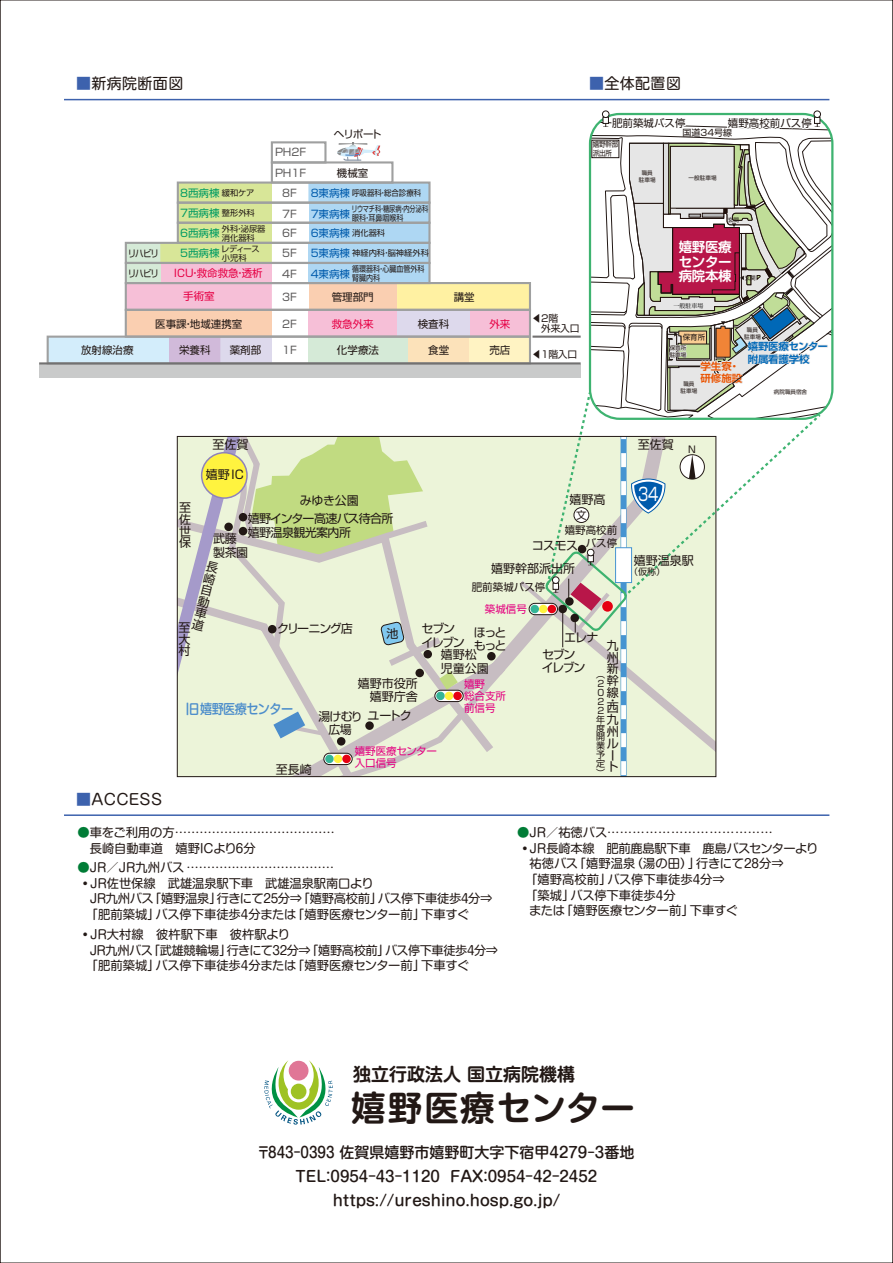
<style>
.page{position:relative;width:893px;height:1263px;background:#fff}
.page>*{position:absolute;margin:0;border:0;box-sizing:border-box;transform-origin:0 0}
.t1{font:700 34.5px "Shin M Go Pro De";letter-spacing:.04em;color:#221815}
.t2{font:700 18px "Shin M Go Pro De";color:#221815}
.t3{font:18px "Shin Go Pro";color:#fff;scale:.75 1}
.t4{font:500 15px/24px "Shin M Go Pro";color:#221815;text-align:center;scale:.9 1}
.t5{font:15px "Shin M Go Pro";letter-spacing:.025em;color:#221815}
.t6{font:700 13.5px/14.5px "Shin M Go Pro De";letter-spacing:-.025em;color:#fff;text-align:justify}
.t7{font:500 13.5px "Shin M Go Pro";letter-spacing:-.05em;color:#4c8dcb}
.t8{font:12.3px/15.8px "Shin M Go Pro";letter-spacing:-.025em;color:#221815}
.t9{font:12.3px/15.8px "Shin M Go Pro";color:#221815}
.t10{font:12px/11.7px "Shin Go Pro";letter-spacing:-.05em;color:#221815}
.t11{font:12px/14px "Shin Go Pro";letter-spacing:-.07em;color:#221815}
.t12{font:12px/13.5px "Shin Go Pro";color:#221815;text-align:right}
.t13{font:12px "Shin Go Pro";letter-spacing:-.115em;color:#221815}
.t14{font:10.5px/12.6px "Shin Go Pro";color:#221815;text-align:right}
.t15{font:10.5px/12px "Shin Go Pro";color:#e4007f}
.t16{font:10.5px "Shin Go Pro";color:#595757}
.t17{font:10.5px "Shin Go Pro";color:#e60044}
.t18{font:10.5px/20.2px "Shin Go Pro";color:#005bac;text-align:justify}
.t19{font:10.5px/20.1px "Shin Go Pro";color:#009b63;text-align:justify}
.t20{font:700 10.05px/12.6px "Shin Go Pro De";letter-spacing:-.025em;color:#0068b7;scale:1.05 1}
.t21{font:700 10.05px/12.6px "Shin Go Pro De";color:#ea5504;scale:1.05 1}
.t22{font:9.75px/10.5px "Shin Go Pro";letter-spacing:-.025em;color:#221815}
.t23{font:9.45px "Shin Go Pro";letter-spacing:-.125em;color:#221815;scale:.9 1}
.t24{font:9.45px "Shin Go Pro";letter-spacing:-.125em;color:#221815}
.t25{font:9px/8.9px "Shin Go Pro";color:#221815}
.t26{font:8.25px/9px "Shin Go Pro";color:#221815}
.t27{font:8.25px/15.3px "Shin Go Pro";color:#221815;scale:.9 1}
.t28{font:8.25px "Shin Go Pro";color:#221815;scale:.85 1}
.t29{font:8.25px/9px "Shin Go Pro";letter-spacing:-.045em;color:#221815}
.t30{font:7.5px/8.2px "Shin Go Pro";letter-spacing:-.025em;color:#221815;scale:.87 1}
.t31{font:7.5px "Shin Go Pro";letter-spacing:-.025em;color:#221815}
.t32{font:6px "Koz Min Pr 6 N";color:#000}
.t33{font:5.55px/6.4px "Shin Go Pro";color:#221815;text-align:center}
.s1{color:#3d62ad}
.s2{color:#007c36}
.s3{font-family:"Koz Go Pr 6 N"}
</style>
<div class="page">
<svg style="left:264px;top:1060px;width:69px;height:65px"></svg>
<hr style="left:64px;top:814px;width:765px;height:2px;background:#3d62ad">
<div style="left:48px;top:337px;width:121px;height:26px;background:#d3edfb"></div>
<div style="left:39px;top:364px;width:542px;height:13px;background:#c9caca"></div>
<div style="left:47px;top:336px;width:484px;height:28px;border:2px solid #9fa0a0"></div>
<hr style="left:39px;top:362px;width:542px;height:2px;background:#727171">
<svg style="left:126px;top:110px;width:706px;height:667px"></svg>
<hr style="left:64px;top:99px;width:765px;height:1px;background:#3d62ad">
<p class="t5" style="left:76px;top:71px;width:109px"><span class="s1">■</span>新病院断面図</p>
<p class="t5" style="left:589px;top:71px;width:93px"><span class="s1">■</span>全体配置図</p>
<p class="t16" style="left:275px;top:143px;width:33px">PH2F</p>
<p class="t14" style="left:334px;top:127px;width:49px">ヘリポート</p>
<p class="t23" style="left:128px;top:246px;width:36px">リハビリ</p>
<p class="t23" style="left:128px;top:266px;width:36px">リハビリ</p>
<p class="t16" style="left:275px;top:164px;width:33px">PH1F</p>
<p class="t14" style="left:337px;top:165px;width:33px">機械室</p>
<p class="t19" style="left:180px;top:181px;width:41px">8西病棟7西病棟6西病棟5西病棟</p>
<p class="t17" style="left:174px;top:265px;width:90px">ICU・救命救急・透析</p>
<p class="t18" style="left:311px;top:182px;width:41px">8東病棟7東病棟6東病棟5東病棟4東病棟</p>
<p class="t16" style="left:282px;top:184px;width:16px">8F</p>
<p class="t26" style="left:222px;top:187px;width:34px">緩和ケア</p>
<p class="t26" style="left:222px;top:208px;width:34px">整形外科</p>
<p class="t29" style="left:221px;top:243px;width:40px">レディース小児科</p>
<p class="t27" style="left:352px;top:185px;width:87px">呼吸器科・総合診療科リウマチ科・糖尿病・内分泌科</p>
<p class="t28" style="left:352px;top:211px;width:62px">眼科・耳鼻咽喉科</p>
<p class="t16" style="left:282px;top:205px;width:16px">7F</p>
<p class="t26" style="left:222px;top:223px;width:45px">外科・泌尿器消化器科</p>
<p class="t26" style="left:352px;top:227px;width:34px">消化器科</p>
<p class="t26" style="left:352px;top:244px;width:78px;line-height:16px">神経内科・脳神経外科循環器科・心臓血管外科</p>
<p class="t28" style="left:352px;top:271px;width:34px">腎臓内科</p>
<p class="t16" style="left:282px;top:225px;width:16px">6F</p>
<p class="t16" style="left:282px;top:245px;width:16px">5F</p>
<p class="t16" style="left:282px;top:265px;width:16px">4F</p>
<p class="t17" style="left:183px;top:287px;width:33px">手術室</p>
<p class="t16" style="left:282px;top:288px;width:16px">3F</p>
<p class="t14" style="left:332px;top:289px;width:43px">管理部門</p>
<p class="t14" style="left:454px;top:289px;width:22px">講堂</p>
<p class="t14" style="left:155px;top:316px;width:89px">医事課・地域連携室</p>
<p class="t16" style="left:282px;top:315px;width:16px">2F</p>
<p class="t17" style="left:332px;top:315px;width:43px">救急外来</p>
<p class="t17" style="left:489px;top:315px;width:22px">外来</p>
<p class="t14" style="left:418px;top:316px;width:33px">検査科</p>
<p class="t22" style="left:532px;top:311px;width:49px">◀2階<br>　外来入口</p>
<p class="t14" style="left:81px;top:342px;width:54px">放射線治療</p>
<p class="t14" style="left:179px;top:342px;width:33px">栄養科</p>
<p class="t14" style="left:230px;top:342px;width:33px">薬剤部</p>
<p class="t14" style="left:337px;top:342px;width:43px">化学療法</p>
<p class="t16" style="left:282px;top:342px;width:16px">1F</p>
<p class="t14" style="left:428px;top:342px;width:22px">食堂</p>
<p class="t14" style="left:489px;top:342px;width:22px">売店</p>
<p class="t22" style="left:532px;top:348px;width:47px">◀1階入口</p>
<p class="t14" style="left:612px;top:115px;width:75px">肥前築城バス停</p>
<p class="t14" style="left:728px;top:115px;width:85px">嬉野高校前バス停</p>
<p class="t25" style="left:683px;top:127px;width:51px">国道34号線</p>
<p class="t30" style="left:593px;top:140px;width:31px">嬉野幹部派出所</p>
<p class="t33" style="left:639px;top:169px;width:18px">職員駐車場</p>
<p class="t33" style="left:689px;top:174px;width:29px">一般駐車場</p>
<p class="t33" style="left:728px;top:216px;width:13px">玄関</p>
<p class="t6" style="left:679px;top:238px;width:54px">嬉野医療センター病院本棟</p>
<p class="t32" style="left:673px;top:302px;width:31px">一般駐車場</p>
<p class="t33" style="left:745px;top:274px;width:13px">玄関</p>
<p class="t33" style="left:744px;top:326px;width:18px">職員駐車場</p>
<p class="t31" style="left:683px;top:331px;width:24px">保育所</p>
<p class="t21" style="left:700px;top:358px;width:41px">学生寮・研修施設</p>
<p class="t33" style="left:670px;top:344px;width:18px;text-align:left">保育所駐車場</p>
<p class="t20" style="left:748px;top:339px;width:78px">嬉野医療センター附属看護学校</p>
<p class="t33" style="left:681px;top:380px;width:18px">職員駐車場</p>
<p class="t33" style="left:774px;top:388px;width:35px">病院職員宿舎</p>
<p class="t10" style="left:212px;top:437px;width:37px">至佐賀</p>
<p class="t10" style="left:206px;top:467px;width:40px">嬉野IC</p>
<p class="t10" style="left:638px;top:437px;width:37px">至佐賀</p>
<p class="t24" style="left:688px;top:442px;width:9px">N</p>
<h2 class="t3" style="left:638px;top:480px;width:28px">34</h2>
<p class="t10" style="left:569px;top:492px;width:37px">嬉野高</p>
<p class="t10" style="left:300px;top:493px;width:61px">みゆき公園</p>
<p class="t10" style="left:179px;top:500px;width:13px;text-align:justify">至佐世保</p>
<p class="t14" style="left:576px;top:507px;width:12px">文</p>
<p class="t11" style="left:248px;top:510px;width:147px">嬉野インター高速バス待合所</p>
<p class="t14" style="left:565px;top:523px;width:54px">嬉野高校前バス停</p>
<p class="t10" style="left:248px;top:525px;width:105px">嬉野温泉観光案内所</p>
<p class="t10" style="left:213px;top:531px;width:36px;line-height:13.5px">武藤製茶園</p>
<p class="t10" style="left:532px;top:538px;width:48px">コスモス</p>
<p class="t10" style="left:634px;top:553px;width:61px">嬉野温泉駅</p>
<p class="t10" style="left:208px;top:559px;width:8px;text-align:justify;rotate:14deg">長崎自動車道</p>
<p class="t12" style="left:491px;top:560px;width:85px">嬉野幹部派出所</p>
<p class="t25" style="left:629px;top:566px;width:37px">（仮称）</p>
<p class="t14" style="left:472px;top:579px;width:75px">肥前築城バス停</p>
<p class="t15" style="left:485px;top:602px;width:43px">築城信号</p>
<p class="t10" style="left:179px;top:620px;width:13px;text-align:justify">至大村</p>
<p class="t10" style="left:421px;top:620px;width:45px;line-height:13.5px">セブンイレブン</p>
<p class="t13" style="left:277px;top:619px;width:77px">クリーニング店</p>
<p class="t10" style="left:474px;top:624px;width:34px;line-height:13.5px">ほっともっと</p>
<p class="t10" style="left:441px;top:646px;width:49px;line-height:13.5px">嬉野松児童公園</p>
<p class="t10" style="left:386px;top:626px;width:13px">池</p>
<p class="t10" style="left:542px;top:628px;width:58px;line-height:16.6px;text-indent:22px">エレナセブン</p>
<p class="t10" style="left:542px;top:660px;width:45px">イレブン</p>
<p class="t10" style="left:607px;top:638px;width:13px;text-align:justify">九州新幹線</p>
<p class="t10" style="left:607px;top:693px;width:9px">・</p>
<p class="t10" style="left:607px;top:701px;width:13px">西九州ルート</p>
<p class="t25" style="left:596px;top:669px;width:10px">（<br>2<br>0<br>2<br>2年度開業予定）</p>
<p class="t12" style="left:358px;top:675px;width:61px">嬉野市役所嬉野庁舎</p>
<p class="t15" style="left:464px;top:677px;width:43px">嬉野<br>総合支所前信号</p>
<p class="t7" style="left:186px;top:698px;width:109px">旧嬉野医療センター</p>
<p class="t11" style="left:328px;top:707px;width:85px;text-indent:-10px">湯けむりユートク広場</p>
<p class="t15" style="left:355px;top:744px;width:84px">嬉野医療センター入口信号</p>
<p class="t10" style="left:276px;top:762px;width:37px">至長崎</p>
<p class="t5" style="left:76px;top:787px;width:88px"><span class="s1">■</span>ACCESS</p>
<p class="t9" style="left:78px;top:823px;width:259px"><span class="s2">●</span>車をご利用の方…………………………………　長崎自動車道　嬉野ICより6分</p>
<p class="t9" style="left:78px;top:858px;width:258px"><span class="s2">●</span>JR／JR九州バス ………………………………</p>
<p class="t8" style="left:79px;top:874px;width:296px"><span class="s3">•</span>ＪＲ佐世保線　武雄温泉駅下車　武雄温泉駅南口より</p>
<p class="t8" style="left:87px;top:889px;width:407px">ＪＲ九州バス「嬉野温泉」行きにて25分⇒「嬉野高校前」バス停下車徒歩4分⇒</p>
<p class="t9" style="left:78px;top:905px;width:393px">　「肥前築城」バス停下車徒歩4分または「嬉野医療センター前」下車すぐ</p>
<p class="t9" style="left:79px;top:925px;width:212px"><span class="s3">•</span>ＪＲ大村線　彼杵駅下車　彼杵駅より</p>
<p class="t8" style="left:87px;top:940px;width:412px">ＪＲ九州バス「武雄競輪場」行きにて３２分⇒「嬉野高校前」バス停下車徒歩４分⇒</p>
<p class="t8" style="left:78px;top:956px;width:393px">　「肥前築城」バス停下車徒歩４分または「嬉野医療センター前」下車すぐ</p>
<p class="t8" style="left:517px;top:823px;width:257px"><span class="s2">●</span>JR／祐徳バス…………………………………</p>
<p class="t8" style="left:517px;top:838px;width:303px"><span class="s3">•</span>ＪＲ長崎本線　肥前鹿島駅下車　鹿島バスセンターより　祐徳バス「嬉野温泉（湯の田）」行きにて28分⇒<br>　「嬉野高校前」バス停下車徒歩4分⇒<br>　「築城」バス停下車徒歩4分<br>　または「嬉野医療センター前」下車すぐ</p>
<h2 class="t2" style="left:353px;top:1059px;width:223px">独立行政法人 国立病院機構</h2>
<h1 class="t1" style="left:351px;top:1079px;width:285px">嬉野医療センター</h1>
<p class="t4" style="left:257px;top:1139px;width:421px">〒843-0393 佐賀県嬉野市嬉野町大字下宿甲4279ｰ3番地<br>TEL：0954-43-1120 FAX：0954-42-2452 https://ureshino.hosp.go.jp/</p>
</div>
